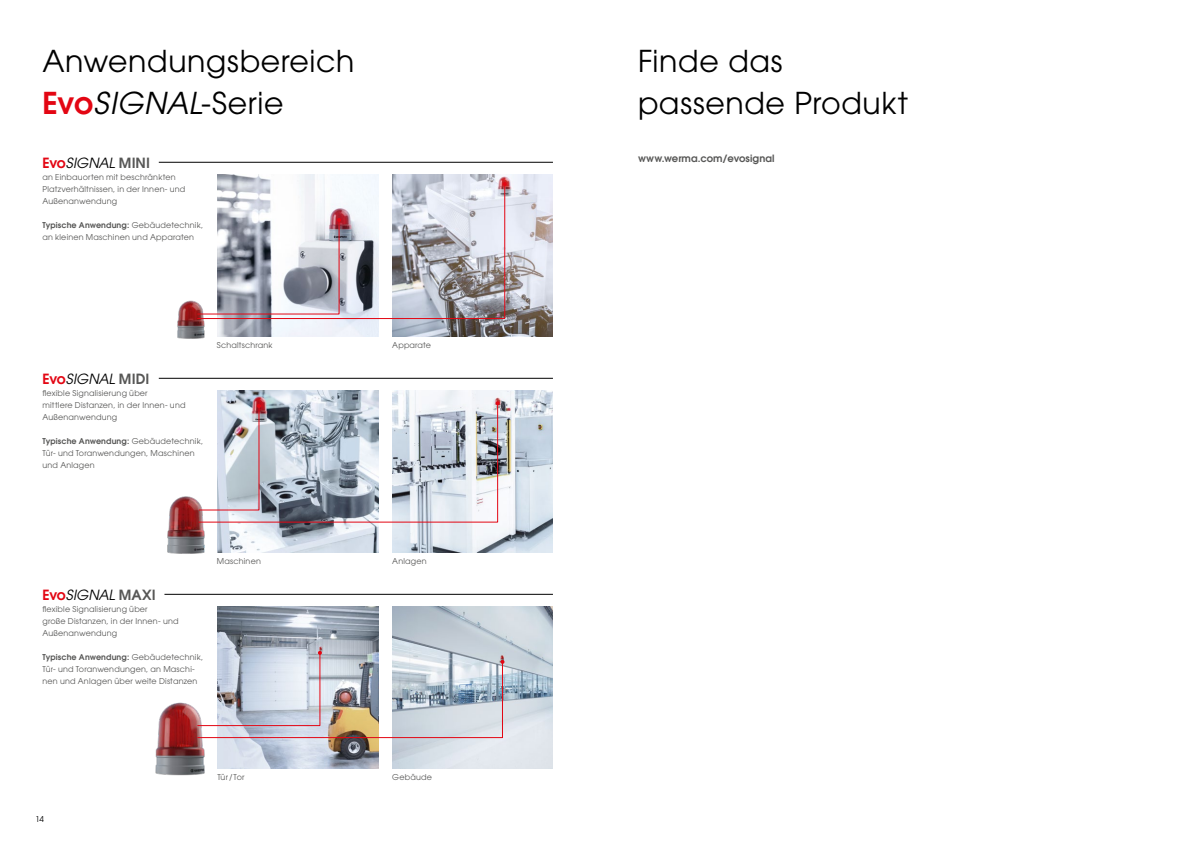
<style>
.page{position:relative;width:1191px;height:842px;background:#fff}
.page>*{position:absolute;margin:0;border:0;box-sizing:border-box;transform-origin:0 0}
.t1{font:30px/42px "Avant Garde";letter-spacing:.02em;color:#000}
.t2{font:italic 14px "Avant Garde";color:#000}
.t3{font:600 10px "Avant Garde";letter-spacing:.01em;color:#575756}
.t4{font:8px/12px "Avant Garde";letter-spacing:.02em;color:#575756}
.t5{font:8px "Avant Garde";color:#000}
.s1{font-weight:600;color:#e30613}
.s2{font-style:italic}
.s3{font-weight:600;font-style:normal;color:#e30613}
.s4{font-weight:600;font-style:normal;color:#575756}
.s5{font-weight:600}
</style>
<div class="page">
<img style="left:217px;top:174px;width:161px;height:162px">
<img style="left:392px;top:390px;width:161px;height:162px">
<img style="left:217px;top:606px;width:161px;height:162px">
<img style="left:392px;top:174px;width:161px;height:162px">
<img style="left:217px;top:390px;width:161px;height:162px">
<img style="left:392px;top:606px;width:161px;height:162px">
<img style="left:177px;top:300px;width:28px;height:39px">
<img style="left:167px;top:496px;width:38px;height:58px">
<img style="left:155px;top:703px;width:50px;height:73px">
<svg style="left:198px;top:401px;width:301px;height:122px"></svg>
<svg style="left:197px;top:651px;width:307px;height:87px;background:#c7c8cf"></svg>
<svg style="left:197px;top:183px;width:309px;height:136px"></svg>
<svg style="left:503px;top:182px;width:4px;height:4px"></svg>
<hr style="left:159px;top:162px;width:394px;height:1px;background:#000">
<hr style="left:159px;top:378px;width:394px;height:1px;background:#000">
<hr style="left:164px;top:594px;width:389px;height:1px;background:#000">
<h1 class="t1" style="left:43px;top:40px;width:313px">Anwendungsbereich<br><span class="s1">Evo</span><span class="s2">SIGNAL</span>-Serie</h1>
<h1 class="t1" style="left:638px;top:40px;width:271px">Finde das passende Produkt</h1>
<p class="t3" style="left:638px;top:152px;width:138px">www.werma.com/evosignal</p>
<h2 class="t2" style="left:43px;top:155px;width:109px"><span class="s3">Evo</span>SIGNAL <span class="s4">MINI</span></h2>
<p class="t4" style="left:43px;top:171px;width:144px">an Einbauorten mit beschränkten<br>Platzverhältnissen, in der Innen- und<br>Außenanwendung</p>
<p class="t4" style="left:43px;top:219px;width:162px"><span class="s5">Typische Anwendung:</span> Gebäudetechnik, an kleinen Maschinen und Apparaten</p>
<h2 class="t2" style="left:43px;top:371px;width:108px"><span class="s3">Evo</span>SIGNAL <span class="s4">MIDI</span></h2>
<p class="t4" style="left:43px;top:387px;width:144px">flexible Signalisierung über<br>mittlere Distanzen, in der Innen- und<br>Außenanwendung</p>
<p class="t4" style="left:43px;top:435px;width:162px"><span class="s5">Typische Anwendung:</span> Gebäudetechnik,<br>Tür- und Toranwendungen, Maschinen und Anlagen</p>
<p class="t4" style="left:217px;top:339px;width:57px">Schaltschrank</p>
<h2 class="t2" style="left:43px;top:587px;width:115px"><span class="s3">Evo</span>SIGNAL <span class="s4">MAXI</span></h2>
<p class="t4" style="left:43px;top:603px;width:138px">flexible Signalisierung über<br>große Distanzen, in der Innen- und<br>Außenanwendung</p>
<p class="t4" style="left:43px;top:651px;width:162px"><span class="s5">Typische Anwendung:</span> Gebäudetechnik,<br>Tür- und Toranwendungen, an Maschi&shy;nen und Anlagen über weite Distanzen</p>
<p class="t4" style="left:217px;top:555px;width:46px">Maschinen</p>
<p class="t5" style="left:35px;top:814px;width:10px">14</p>
<p class="t4" style="left:217px;top:771px;width:29px">Tür/Tor</p>
<p class="t4" style="left:392px;top:339px;width:40px">Apparate</p>
<p class="t4" style="left:392px;top:555px;width:36px">Anlagen</p>
<p class="t4" style="left:392px;top:771px;width:41px">Gebäude</p>
</div>
